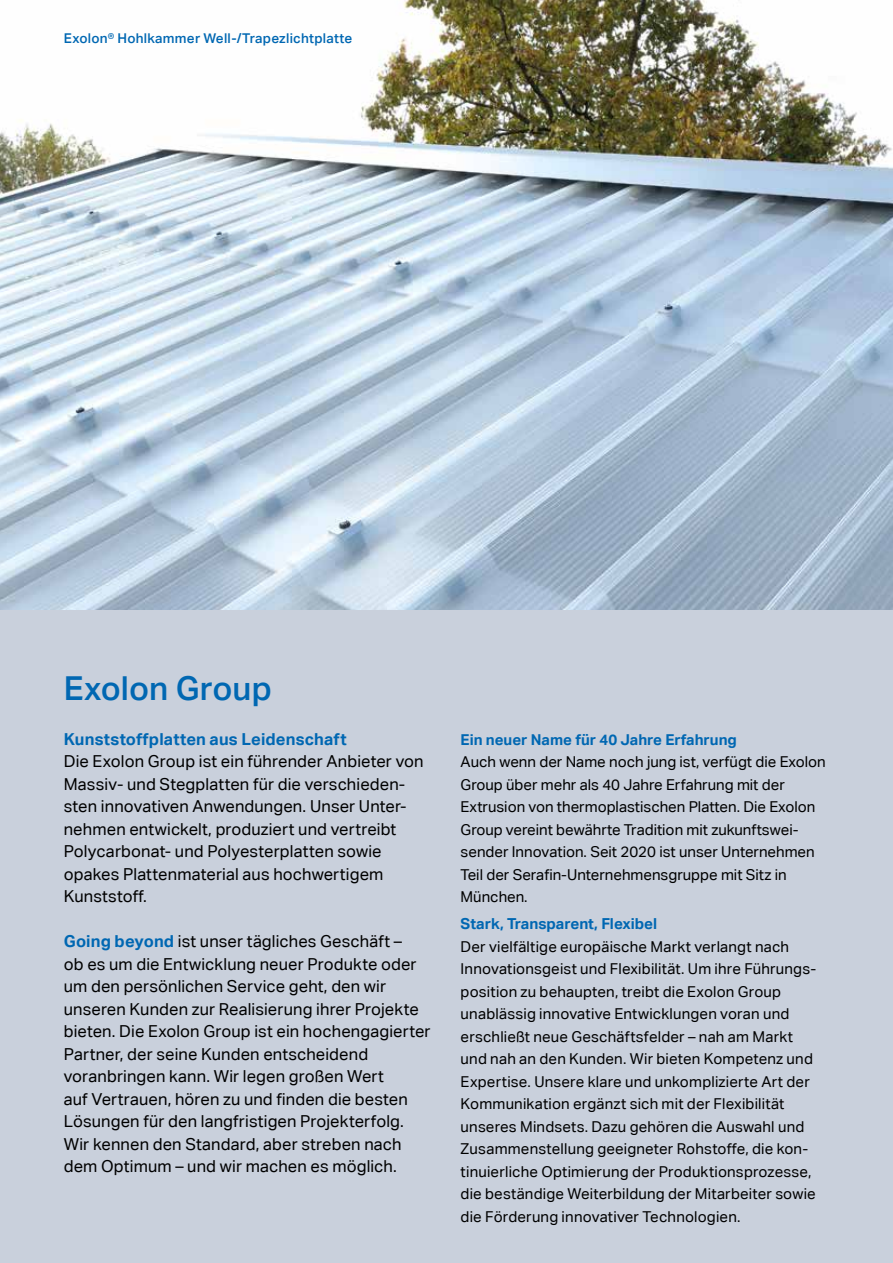
<style>
.page{position:relative;width:893px;height:1263px;background:#c9d0dc}
.page>*{position:absolute;margin:0;border:0;box-sizing:border-box;transform-origin:0 0}
.t1{font:500 33px "Aktiv Grotesk";color:#0067b2}
.t2{font:16.5px/22.5px "Aktiv Grotesk";letter-spacing:.01em;color:#000}
.t3{font:700 16.5px "Aktiv Grotesk";letter-spacing:.01em;color:#0067b2}
.t4{font:700 15.15px "Aktiv Grotesk";color:#0067b2}
.t5{font:15px/22.5px "Aktiv Grotesk";letter-spacing:.01em;color:#000}
.t6{font:700 15px "Aktiv Grotesk";color:#0067b2}
.t7{font:500 13.5px "Aktiv Grotesk";letter-spacing:.02em;color:#0067b2}
.s1{font-weight:700;color:#0067b2}
</style>
<div class="page">
<img style="left:0;top:0;width:893px;height:610px">
<p class="t7" style="left:64px;top:30px;width:290px">Exolon® Hohlkammer Well-/Trapezlichtplatte</p>
<h1 class="t1" style="left:64px;top:668px;width:210px">Exolon Group</h1>
<p class="t3" style="left:64px;top:728px;width:284px">Kunststoffplatten aus Leidenschaft</p>
<p class="t2" style="left:64px;top:750px;width:361px">Die Exolon Group ist ein führender Anbieter von Massiv- und Stegplatten für die verschieden&shy;sten innovativen Anwendungen. Unser Unter&shy;nehmen entwickelt, produziert und vertreibt Polycarbonat- und Polyesterplatten sowie opakes Plattenmaterial aus hochwertigem Kunststoff.</p>
<p class="t2" style="left:64px;top:930px;width:368px"><span class="s1">Going beyond</span> ist unser tägliches Geschäft –<br>ob es um die Entwicklung neuer Produkte oder um den persönlichen Service geht, den wir unseren Kunden zur Realisierung ihrer Projekte bieten. Die Exolon Group ist ein hochengagierter Partner, der seine Kunden entscheidend voranbringen kann. Wir legen großen Wert<br>auf Vertrauen, hören zu und finden die besten Lösungen für den langfristigen Projekterfolg.<br>Wir kennen den Standard, aber streben nach dem Optimum – und wir machen es möglich.</p>
<p class="t6" style="left:461px;top:730px;width:278px">Ein neuer Name für 40 Jahre Erfahrung</p>
<p class="t5" style="left:461px;top:750px;width:367px">Auch wenn der Name noch jung ist, verfügt die Exolon Group über mehr als 40 Jahre Erfahrung mit der Extrusion von thermoplastischen Platten. Die Exolon Group vereint bewährte Tradition mit zukunftswei&shy;sender Innovation. Seit 2020 ist unser Unternehmen Teil der Serafin-Unternehmensgruppe mit Sitz in München.</p>
<p class="t4" style="left:461px;top:914px;width:198px">Stark, Transparent, Flexibel</p>
<p class="t5" style="left:461px;top:935px;width:357px">Der vielfältige europäische Markt verlangt nach Innovationsgeist und Flexibilität. Um ihre Führungs&shy;position zu behaupten, treibt die Exolon Group unablässig innovative Entwicklungen voran und erschließt neue Geschäftsfelder – nah am Markt und nah an den Kunden. Wir bieten Kompetenz und Expertise. Unsere klare und unkomplizierte Art der Kommunikation ergänzt sich mit der Flexibilität unseres Mindsets. Dazu gehören die Auswahl und Zusammenstellung geeigneter Rohstoffe, die kon&shy;tinuierliche Optimierung der Produktionsprozesse, die beständige Weiterbildung der Mitarbeiter sowie die Förderung innovativer Technologien.</p>
</div>
